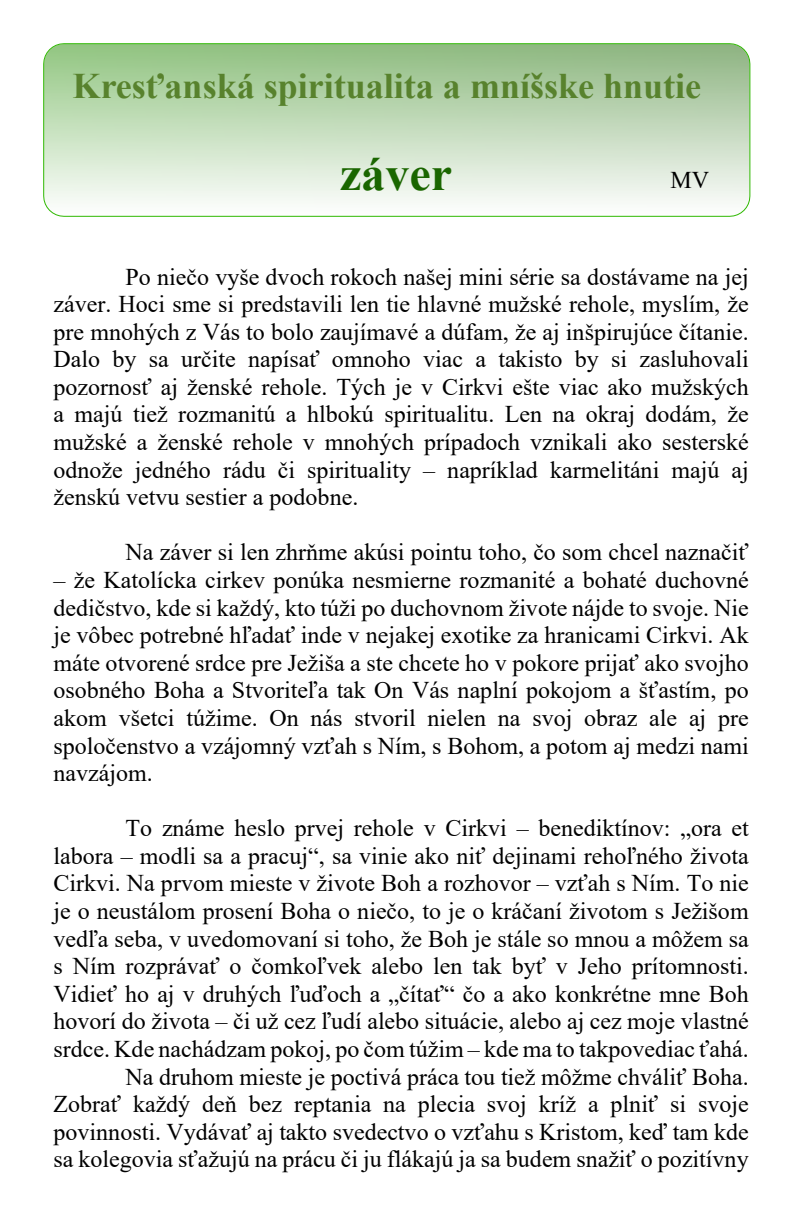
<style>
.page{position:relative;width:792px;height:1224px;background:#fff}
.page>*{position:absolute;margin:0;border:0;box-sizing:border-box;transform-origin:0 0}
.t1{font:700 48px "Times New Roman";color:#1a6600}
.t2{font:700 36px "Times New Roman";color:#58822d}
.t3{font:24px/27.6px "Times New Roman";color:#000;text-align:justify}
</style>
<div class="page">
<svg style="left:43px;top:43px;width:707px;height:174px;background:#c4ddbd"></svg>
<h2 class="t2" style="left:73px;top:74px;width:630px">Kresťanská spiritualita a mníšske hnutie</h2>
<h1 class="t1" style="left:340px;top:157px;width:113px">záver</h1>
<p class="t3" style="left:671px;top:168px;width:40px">MV</p>
<p class="t3" style="left:54px;top:265px;width:697px;text-indent:72px">Po niečo vyše dvoch rokoch našej mini série sa dostávame na jej záver. Hoci sme si predstavili len tie hlavné mužské rehole, myslím, že pre mnohých z Vás to bolo zaujímavé a dúfam, že aj inšpirujúce čítanie.<br>Dalo by sa určite napísať omnoho viac a takisto by si zasluhovali pozornosť aj ženské rehole. Tých je v Cirkvi ešte viac ako mužských a majú tiež rozmanitú a hlbokú spiritualitu. Len na okraj dodám, že mužské a ženské rehole v mnohých prípadoch vznikali ako sesterské odnože jedného rádu či spirituality – napríklad karmelitáni majú aj ženskú vetvu sestier a podobne.</p>
<p class="t3" style="left:126px;top:541px;width:625px">Na záver si len zhrňme akúsi pointu toho, čo som chcel naznačiť</p>
<p class="t3" style="left:54px;top:568px;width:697px">– že Katolícka cirkev ponúka nesmierne rozmanité a bohaté duchovné dedičstvo, kde si každý, kto túži po duchovnom živote nájde to svoje. Nie je vôbec potrebné hľadať inde v nejakej exotike za hranicami Cirkvi. Ak máte otvorené srdce pre Ježiša a ste chcete ho v pokore prijať ako svojho osobného Boha a Stvoriteľa tak On Vás naplní pokojom a šťastím, po akom všetci túžime. On nás stvoril nielen na svoj obraz ale aj pre spoločenstvo a vzájomný vzťah s Ním, s Bohom, a potom aj medzi nami navzájom.</p>
<p class="t3" style="left:54px;top:817px;width:697px;text-align:right">To známe heslo prvej rehole v Cirkvi – benediktínov: „ora et<br>labora – modli sa a pracuj“, sa vinie ako niť dejinami rehoľného života Cirkvi. Na prvom mieste v živote Boh a rozhovor – vzťah s Ním. To nie je o neustálom prosení Boha o niečo, to je o kráčaní životom s Ježišom vedľa seba, v uvedomovaní si toho, že Boh je stále so mnou a môžem sa s Ním rozprávať o čomkoľvek alebo len tak byť v Jeho prítomnosti.<br>Vidieť ho aj v druhých ľuďoch a „čítať“ čo a ako konkrétne mne Boh hovorí do života – či už cez ľudí alebo situácie, alebo aj cez moje vlastné srdce. Kde nachádzam pokoj, po čom túžim – kde ma to takpovediac ťahá.<br>Na druhom mieste je poctivá práca tou tiež môžme chváliť Boha.<br>Zobrať každý deň bez reptania na plecia svoj kríž a plniť si svoje povinnosti. Vydávať aj takto svedectvo o vzťahu s Kristom, keď tam kde sa kolegovia sťažujú na prácu či ju flákajú ja sa budem snažiť o pozitívny</p>
</div>
